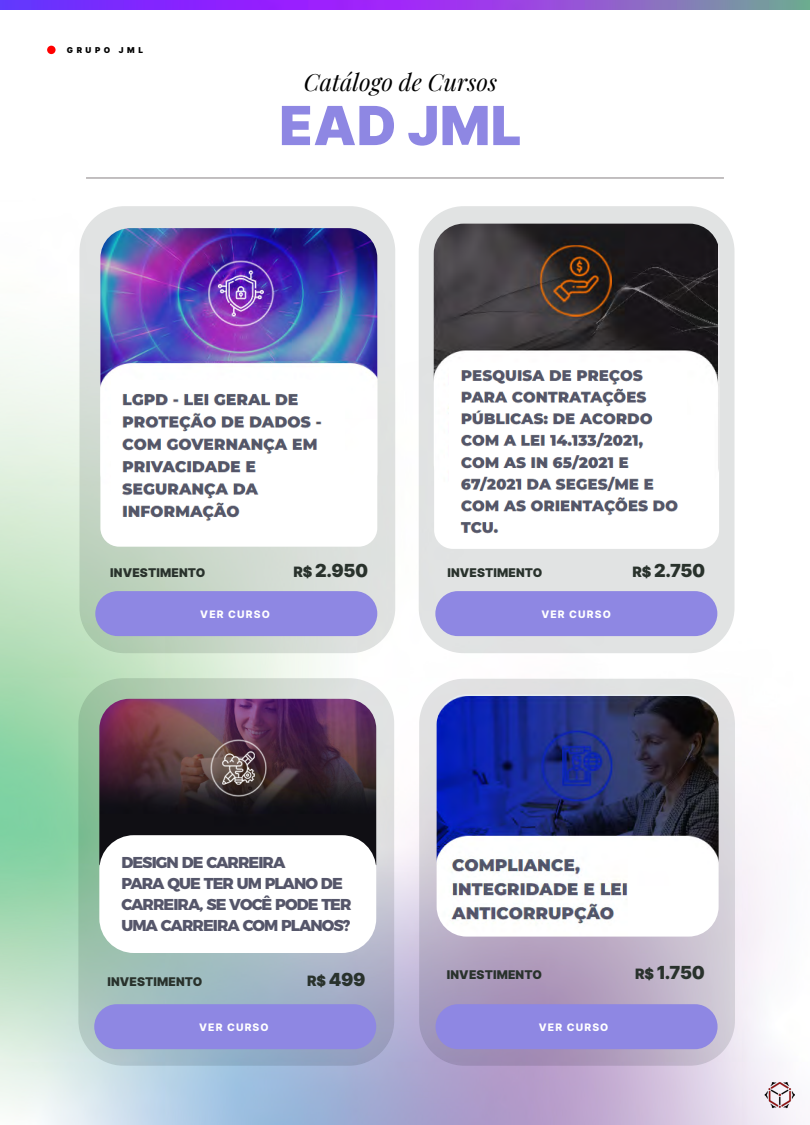
<style>
.page{position:relative;width:810px;height:1125px;background:#fff}
.page>*{position:absolute;margin:0;border:0;box-sizing:border-box;transform-origin:0 0}
.t1{font:900 53.85px "Inter";letter-spacing:.01em;color:#8e87e3}
.t2{font:italic 23.7px "Playfair Display";color:#000}
.t3{font:900 18px "Inter";letter-spacing:-.02em;color:#29322c}
.t4{font:800 15.75px/21px "Montserrat";letter-spacing:-.06em;color:#55566a}
.t5{font:900 12px "Inter";letter-spacing:.01em;color:#29322c}
.t6{font:800 10.35px "Inter";letter-spacing:.11em;color:#fff}
.t7{font:900 8.1px "Inter";letter-spacing:.435em;color:#000}
.s1{font-size:14.33px}
</style>
<div class="page">
<img style="left:0;top:9px;width:810px;height:1116px">
<div style="left:47px;top:46px;width:9px;height:8px;background:#f00;border-radius:50%"></div>
<img style="left:764px;top:1082px;width:30px;height:26px">
<img style="left:0;top:0;width:810px;height:9px">
<svg style="left:419px;top:679px;width:316px;height:387px;background:#c1b6cb"></svg>
<div style="left:436px;top:1004px;width:282px;height:45px;background:#8e87e3;border-radius:22px"></div>
<hr style="left:86px;top:178px;width:638px;height:1px;background:#878183">
<img style="left:437px;top:694px;width:282px;height:243px">
<svg style="left:80px;top:206px;width:315px;height:447px;background:#d3dbd4"></svg>
<div style="left:419px;top:206px;width:315px;height:447px;background:#e1e3e3;border-radius:45px"></div>
<div style="left:434px;top:307px;width:285px;height:242px;background:#fff;border-radius:19px"></div>
<div style="left:100px;top:307px;width:277px;height:240px;background:#fff;border-radius:19px"></div>
<div style="left:95px;top:591px;width:282px;height:45px;background:#8e87e3;border-radius:22px"></div>
<img style="left:100px;top:228px;width:277px;height:274px">
<div style="left:435px;top:591px;width:282px;height:45px;background:#8e87e3;border-radius:22px"></div>
<img style="left:434px;top:224px;width:285px;height:247px">
<img style="left:449px;top:364px;width:237px;height:170px">
<img style="left:111px;top:380px;width:234px;height:141px">
<svg style="left:78px;top:678px;width:316px;height:388px;background:#aac0c0"></svg>
<img style="left:99px;top:699px;width:277px;height:165px">
<div style="left:99px;top:835px;width:277px;height:118px;background:#fff;border-radius:34px"></div>
<img style="left:210px;top:740px;width:57px;height:57px">
<div style="left:94px;top:1004px;width:282px;height:45px;background:#8e87e3;border-radius:22px"></div>
<p class="t7" style="left:67px;top:44px;width:78px">GRUPO JML</p>
<h2 class="t2" style="left:304px;top:64px;width:195px">Catálogo de Cursos</h2>
<h1 class="t1" style="left:279px;top:86px;width:244px">EAD JML</h1>
<p class="t5" style="left:110px;top:564px;width:97px">INVESTIMENTO</p>
<p class="t3" style="left:294px;top:557px;width:76px"><span class="s1">R$</span> 2.950</p>
<p class="t5" style="left:447px;top:564px;width:97px">INVESTIMENTO</p>
<p class="t3" style="left:633px;top:557px;width:74px"><span class="s1">R$</span> 2.750</p>
<p class="t6" style="left:200px;top:606px;width:71px">VER CURSO</p>
<p class="t6" style="left:541px;top:606px;width:71px">VER CURSO</p>
<p class="t4" style="left:121px;top:851px;width:232px">DESIGN DE CARREIRA<br>PARA QUE TER UM PLANO DE<br>CARREIRA, SE VOCÊ PODE TER<br>UMA CARREIRA COM PLANOS?</p>
<p class="t5" style="left:107px;top:973px;width:97px">INVESTIMENTO</p>
<p class="t3" style="left:307px;top:966px;width:60px"><span class="s1">R$</span> 499</p>
<p class="t6" style="left:199px;top:1020px;width:71px">VER CURSO</p>
<p class="t5" style="left:447px;top:966px;width:97px">INVESTIMENTO</p>
<p class="t3" style="left:635px;top:959px;width:71px"><span class="s1">R$</span> 1.750</p>
<p class="t6" style="left:539px;top:1020px;width:71px">VER CURSO</p>
</div>
